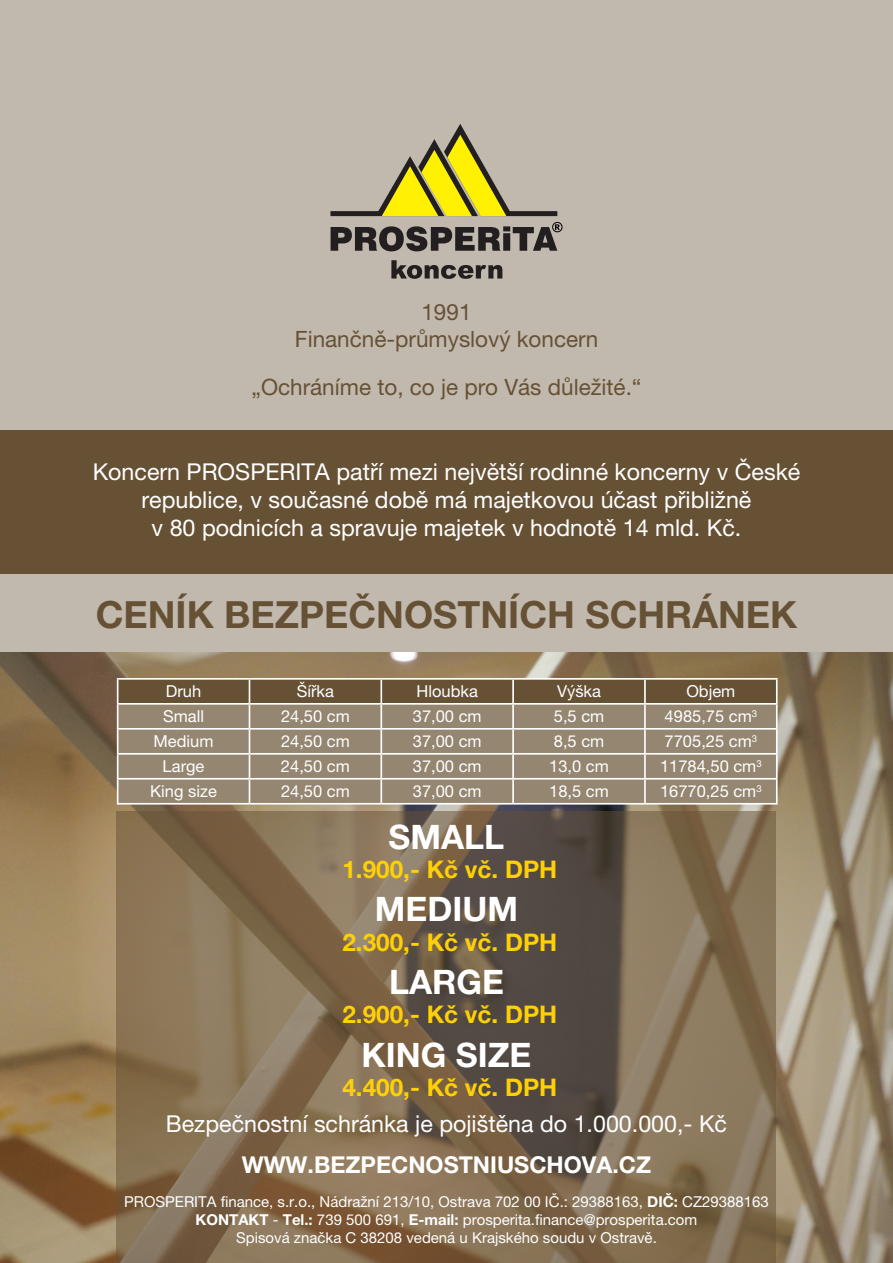
<style>
.page{position:relative;width:893px;height:1263px;background:#fff}
.page>*{position:absolute;margin:0;border:0;box-sizing:border-box;transform-origin:0 0}
.t1{font:700 37.5px "Helvetica Neue LT Pro";color:#665135}
.t2{font:700 33.75px "Helvetica Neue LT Pro";color:#fff}
.t3{font:700 24.3px "Helvetica Neue LT Pro";color:#fed006}
.t4{font:23.25px/27.9px "Helvetica Neue LT Pro";color:#fff;text-align:center}
.t5{font:700 23.25px "Helvetica Neue LT Pro";color:#fff}
.t6{font:22.5px/27px "Helvetica Neue LT Pro";color:#665135;text-align:center}
.t7{font:16.5px "Helvetica Neue LT Pro";color:#fff}
.t8{font:15px/18px "Helvetica Neue LT Pro";color:#fff;text-align:center}
.s1{font-weight:700}
</style>
<div class="page">
<div style="left:0;top:0;width:893px;height:653px;background:#c1b9ae"></div>
<img style="left:0;top:653px;width:893px;height:610px">
<svg style="left:330px;top:124px;width:227px;height:92px"></svg>
<svg style="left:331px;top:222px;width:231px;height:29px"></svg>
<svg style="left:391px;top:260px;width:111px;height:19px"></svg>
<hr style="left:117px;top:678px;width:132px;height:2px;background:#fff">
<hr style="left:249px;top:678px;width:132px;height:2px;background:#fff">
<hr style="left:381px;top:678px;width:132px;height:2px;background:#fff">
<hr style="left:513px;top:678px;width:132px;height:2px;background:#fff">
<hr style="left:645px;top:678px;width:133px;height:2px;background:#fff">
<hr style="left:776px;top:680px;width:2px;height:23px;background:#fff">
<hr style="left:645px;top:703px;width:133px;height:2px;background:#fff">
<hr style="left:776px;top:705px;width:2px;height:23px;background:#fff">
<hr style="left:645px;top:728px;width:133px;height:2px;background:#fff">
<hr style="left:776px;top:730px;width:2px;height:23px;background:#fff">
<hr style="left:645px;top:753px;width:133px;height:2px;background:#fff">
<hr style="left:776px;top:755px;width:2px;height:23px;background:#fff">
<svg style="left:117px;top:679px;width:660px;height:124px;background:#948570"></svg>
<hr style="left:381px;top:778px;width:132px;height:2px;background:#fff">
<hr style="left:380px;top:780px;width:2px;height:23px;background:#fff">
<hr style="left:513px;top:778px;width:132px;height:2px;background:#fff">
<hr style="left:512px;top:780px;width:2px;height:23px;background:#fff">
<hr style="left:645px;top:778px;width:133px;height:2px;background:#fff">
<hr style="left:644px;top:780px;width:2px;height:23px;background:#fff">
<hr style="left:776px;top:780px;width:2px;height:23px;background:#fff">
<hr style="left:117px;top:803px;width:132px;height:1px;background:#fff">
<hr style="left:249px;top:803px;width:132px;height:1px;background:#fff">
<hr style="left:381px;top:803px;width:132px;height:1px;background:#fff">
<hr style="left:513px;top:803px;width:132px;height:1px;background:#fff">
<hr style="left:645px;top:803px;width:133px;height:1px;background:#fff">
<svg style="left:117px;top:811px;width:659px;height:452px;background:#7b6850"></svg>
<div style="left:0;top:431px;width:893px;height:143px;background:#665135"></div>
<p class="t6" style="left:295px;top:298px;width:305px">1991<br>Finančně-průmyslový koncern</p>
<p class="t6" style="left:251px;top:373px;width:392px">„Ochráníme to, co je pro Vás důležité.“</p>
<p class="t4" style="left:93px;top:457px;width:709px">Koncern PROSPERITA patří mezi největší rodinné koncerny v České republice, v současné době má majetkovou účast přibližně<br>v 80 podnicích a spravuje majetek v hodnotě 14 mld. Kč.</p>
<h1 class="t1" style="left:96px;top:592px;width:703px">CENÍK BEZPEČNOSTNÍCH SCHRÁNEK</h1>
<p class="t7" style="left:166px;top:681px;width:37px">Druh</p>
<p class="t7" style="left:297px;top:681px;width:39px">Šířka</p>
<p class="t7" style="left:416px;top:681px;width:63px">Hloubka</p>
<p class="t7" style="left:557px;top:681px;width:46px">Výška</p>
<p class="t7" style="left:686px;top:681px;width:50px">Objem</p>
<p class="t7" style="left:163px;top:706px;width:42px">Small</p>
<p class="t7" style="left:281px;top:706px;width:70px">24,50 cm</p>
<p class="t7" style="left:413px;top:706px;width:70px">37,00 cm</p>
<p class="t7" style="left:554px;top:706px;width:52px">5,5 cm</p>
<p class="t7" style="left:665px;top:706px;width:94px">4985,75 cm<sup>3</sup></p>
<p class="t7" style="left:154px;top:731px;width:61px">Medium</p>
<p class="t7" style="left:281px;top:731px;width:70px">24,50 cm</p>
<p class="t7" style="left:413px;top:731px;width:70px">37,00 cm</p>
<p class="t7" style="left:554px;top:731px;width:52px">8,5 cm</p>
<p class="t7" style="left:665px;top:731px;width:94px">7705,25 cm<sup>3</sup></p>
<p class="t7" style="left:163px;top:756px;width:43px">Large</p>
<p class="t7" style="left:281px;top:756px;width:70px">24,50 cm</p>
<p class="t7" style="left:413px;top:756px;width:70px">37,00 cm</p>
<p class="t7" style="left:549px;top:756px;width:61px">13,0 cm</p>
<p class="t7" style="left:660px;top:756px;width:103px">11784,50 cm<sup>3</sup></p>
<p class="t7" style="left:150px;top:781px;width:68px">King size</p>
<p class="t7" style="left:281px;top:781px;width:70px">24,50 cm</p>
<p class="t7" style="left:413px;top:781px;width:70px">37,00 cm</p>
<p class="t7" style="left:549px;top:781px;width:61px">18,5 cm</p>
<p class="t7" style="left:660px;top:781px;width:103px">16770,25 cm<sup>3</sup></p>
<h2 class="t2" style="left:389px;top:816px;width:117px">SMALL</h2>
<p class="t3" style="left:342px;top:854px;width:216px">1.900,- Kč vč. DPH</p>
<h2 class="t2" style="left:375px;top:888px;width:145px">MEDIUM</h2>
<p class="t3" style="left:342px;top:927px;width:216px">2.300,- Kč vč. DPH</p>
<h2 class="t2" style="left:389px;top:961px;width:116px">LARGE</h2>
<p class="t3" style="left:342px;top:999px;width:216px">2.900,- Kč vč. DPH</p>
<h2 class="t2" style="left:361px;top:1034px;width:171px">KING SIZE</h2>
<p class="t3" style="left:342px;top:1072px;width:216px">4.400,- Kč vč. DPH</p>
<p class="t4" style="left:166px;top:1109px;width:563px">Bezpečnostní schránka je pojištěna do 1.000.000,- Kč</p>
<p class="t5" style="left:242px;top:1150px;width:411px">WWW.BEZPECNOSTNIUSCHOVA.CZ</p>
<p class="t8" style="left:124px;top:1192px;width:646px">PROSPERITA finance, s.r.o., Nádražní 213/10, Ostrava 702 00 IČ.: 29388163, <span class="s1">DIČ:</span> CZ29388163<br><span class="s1">KONTAKT</span> - <span class="s1">Tel.:</span> 739 500 691, <span class="s1">E-mail:</span> prosperita.finance@prosperita.com<br>Spisová značka C 38208 vedená u Krajského soudu v Ostravě.</p>
</div>
